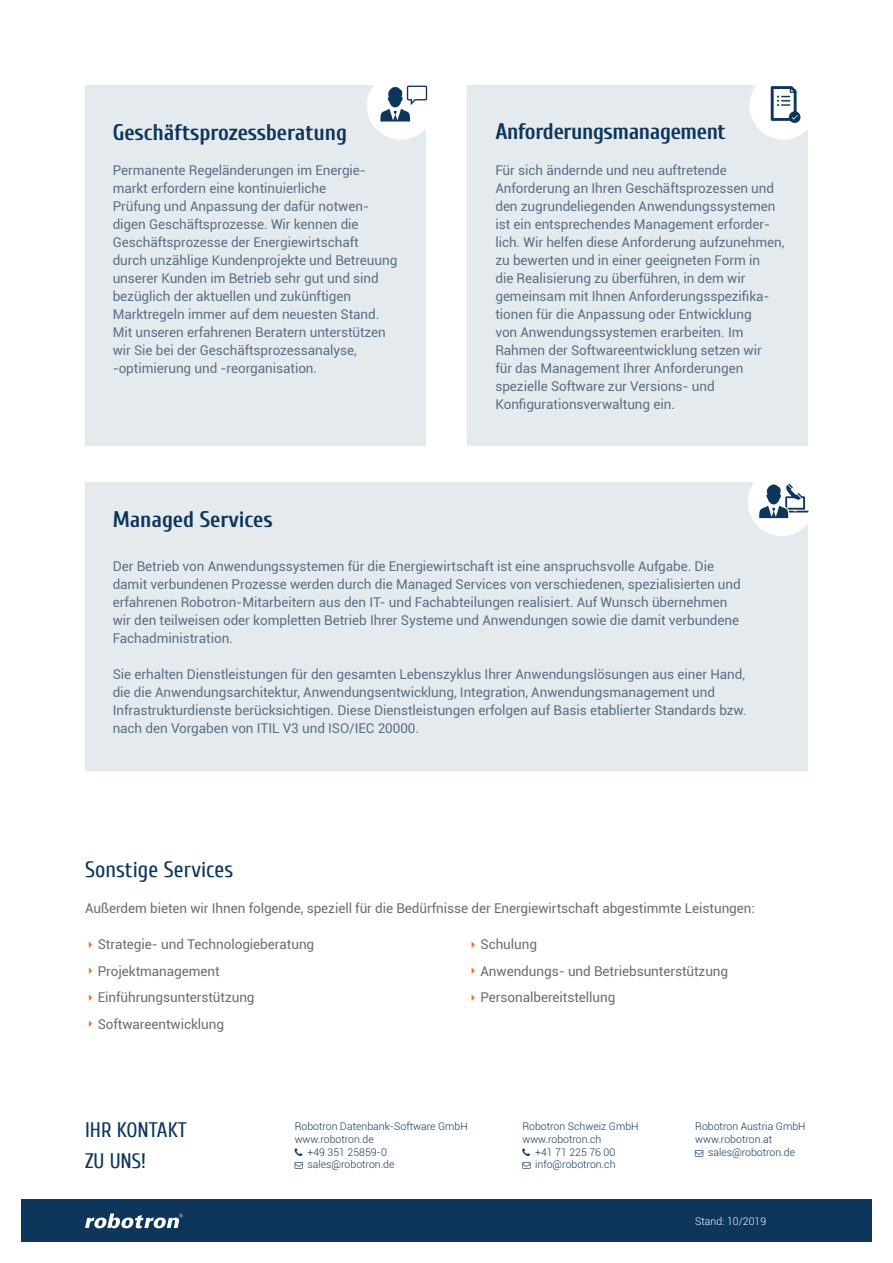
<style>
.page{position:relative;width:893px;height:1263px;background:#fff}
.page>*{position:absolute;margin:0;border:0;box-sizing:border-box;transform-origin:0 0}
.t1{font:700 22.5px "Cuprum";letter-spacing:-.005em;color:#0d365a}
.t2{font:22.5px "Cuprum";color:#0d365a}
.t3{font:21px/30.8px "Cuprum";color:#0d365a}
.t4{font:13.5px/18px "Roboto";letter-spacing:-.005em;color:#5c7086}
.t5{font:13.5px/26.5px "Roboto";letter-spacing:-.005em;color:#6c6d70}
.t6{font:300 10.5px/12.6px "Roboto";color:#0d365a}
.t7{font:300 10.5px "Roboto";color:#fff}
</style>
<div class="page">
<div style="left:21px;top:1199px;width:851px;height:42px;background:#0d365a"></div>
<svg style="left:85px;top:1213px;width:98px;height:15px"></svg>
<div style="left:85px;top:85px;width:340px;height:360px;background:#e5eaee"></div>
<div style="left:468px;top:85px;width:340px;height:360px;background:#e5eaee"></div>
<div style="left:85px;top:482px;width:723px;height:288px;background:#e5eaee"></div>
<div style="left:748px;top:468px;width:68px;height:68px;background:#fff;border-radius:50%"></div>
<svg style="left:759px;top:484px;width:49px;height:34px"></svg>
<div style="left:367px;top:72px;width:68px;height:68px;background:#fff;border-radius:50%"></div>
<svg style="left:380px;top:86px;width:47px;height:36px"></svg>
<div style="left:749px;top:72px;width:68px;height:68px;background:#fff;border-radius:50%"></div>
<svg style="left:771px;top:86px;width:30px;height:37px"></svg>
<h1 class="t1" style="left:113px;top:115px;width:236px">Geschäftsprozessberatung</h1>
<p class="t4" style="left:113px;top:161px;width:286px">Permanente Regeländerungen im Energie&shy;markt erfordern eine kontinuierliche<br>Prüfung und Anpassung der dafür notwen&shy;digen Geschäftsprozesse. Wir kennen die Geschäftsprozesse der Energiewirtschaft<br>durch unzählige Kundenprojekte und Betreuung unserer Kunden im Betrieb sehr gut und sind bezüglich der aktuellen und zukünftigen Marktregeln immer auf dem neuesten Stand.<br>Mit unseren erfahrenen Beratern unterstützen wir Sie bei der Geschäftsprozessanalyse, -optimierung und -reorganisation.</p>
<h1 class="t1" style="left:495px;top:115px;width:232px">Anforderungsmanagement</h1>
<p class="t4" style="left:495px;top:161px;width:290px">Für sich ändernde und neu auftretende Anforderung an Ihren Geschäftsprozessen und den zugrundeliegenden Anwendungssystemen ist ein entsprechendes Management erforder&shy;lich. Wir helfen diese Anforderung aufzunehmen, zu bewerten und in einer geeigneten Form in<br>die Realisierung zu überführen, in dem wir gemeinsam mit Ihnen Anforderungsspezifika&shy;tionen für die Anpassung oder Entwicklung<br>von Anwendungssystemen erarbeiten. Im Rahmen der Softwareentwicklung setzen wir<br>für das Management Ihrer Anforderungen spezielle Software zur Versions- und Konfigurationsverwaltung ein.</p>
<h1 class="t1" style="left:113px;top:503px;width:161px">Managed Services</h1>
<p class="t4" style="left:113px;top:557px;width:630px">Der Betrieb von Anwendungssystemen für die Energiewirtschaft ist eine anspruchsvolle Aufgabe. Die damit verbundenen Prozesse werden durch die Managed Services von verschiedenen, spezialisierten und erfahrenen Robotron-Mitarbeitern aus den IT- und Fachabteilungen realisiert. Auf Wunsch übernehmen wir den teilweisen oder kompletten Betrieb Ihrer Systeme und Anwendungen sowie die damit verbundene Fachadministration.</p>
<p class="t4" style="left:113px;top:665px;width:635px">Sie erhalten Dienstleistungen für den gesamten Lebenszyklus Ihrer Anwendungslösungen aus einer Hand, die die Anwendungsarchitektur, Anwendungsentwicklung, Integration, Anwendungsmanagement und Infrastrukturdienste berücksichtigen. Diese Dienstleistungen erfolgen auf Basis etablierter Standards bzw. nach den Vorgaben von ITIL V3 und ISO/IEC 20000.</p>
<h1 class="t2" style="left:85px;top:857px;width:150px">Sonstige Services</h1>
<p class="t5" style="left:85px;top:894px;width:671px">Außerdem bieten wir Ihnen folgende, speziell für die Bedürfnisse der Energiewirtschaft abgestimmte Leistungen:</p>
<p class="t5" style="left:98px;top:930px;width:218px">Strategie- und Technologieberatung<br>Projektmanagement<br>Einführungsunterstützung<br>Softwareentwicklung</p>
<p class="t5" style="left:480px;top:930px;width:249px">Schulung<br>Anwendungs- und Betriebsunterstützung<br>Personalbereitstellung</p>
<h2 class="t3" style="left:85px;top:1115px;width:103px">IHR KONTAKT<br>ZU UNS!</h2>
<p class="t6" style="left:295px;top:1120px;width:175px">Robotron Datenbank-Software GmbH</p>
<p class="t6" style="left:295px;top:1132px;width:81px">www.robotron.de</p>
<p class="t6" style="left:307px;top:1145px;width:81px">+49 351 25859-0</p>
<p class="t6" style="left:307px;top:1158px;width:89px">sales@robotron.de</p>
<p class="t6" style="left:522px;top:1120px;width:118px">Robotron Schweiz GmbH</p>
<p class="t6" style="left:522px;top:1132px;width:81px">www.robotron.ch</p>
<p class="t6" style="left:535px;top:1145px;width:82px">+41 71 225 76 00</p>
<p class="t6" style="left:535px;top:1158px;width:82px">info@robotron.ch</p>
<p class="t6" style="left:695px;top:1120px;width:112px">Robotron Austria GmbH www.robotron.at</p>
<p class="t6" style="left:708px;top:1145px;width:89px">sales@robotron.de</p>
<p class="t7" style="left:695px;top:1213px;width:72px">Stand: 10/2019</p>
</div>
